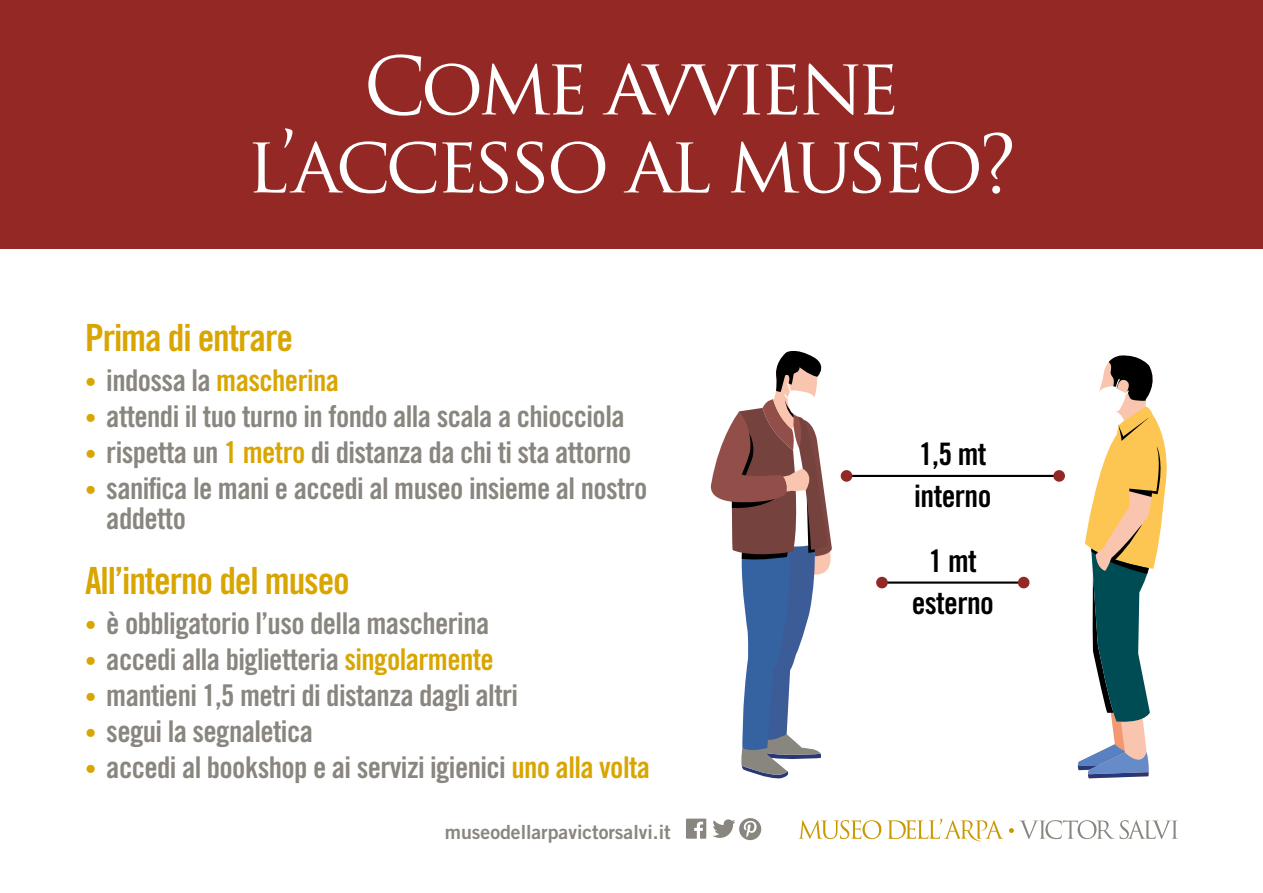
<style>
.page{position:relative;width:1263px;height:893px;background:#fff}
.page>*{position:absolute;margin:0;border:0;box-sizing:border-box;transform-origin:0 0}
.t1{font:78px/78px "Trajan Pro";letter-spacing:-.06em;color:#fff;text-align:center}
.t2{font:37.5px "Trade Gothic Bold Cond Twenty";letter-spacing:-.03em;color:#d9a500}
.t3{font:31.05px/41.8px "Trade Gothic Bold Cond Twenty";letter-spacing:-.02em;color:#000}
.t4{font:30px/30px "Trade Gothic Bold Cond Twenty";letter-spacing:-.02em;color:#89857f}
.t5{font:30px "Trade Gothic Bold Cond Twenty";letter-spacing:-.02em;color:#d9a500}
.t6{font:19.5px "Trade Gothic Bold Two";color:#89857f}
.s1{font-size:22.5px}
.s2{color:#89857f}
.s3{font-size:22.5px;color:#d9a500}
.s4{color:#d9a500}
</style>
<div class="page">
<svg style="left:686px;top:819px;width:20px;height:20px"></svg>
<svg style="left:713px;top:818px;width:48px;height:22px"></svg>
<svg style="left:1009px;top:820px;width:169px;height:19px"></svg>
<svg style="left:799px;top:820px;width:82px;height:19px"></svg>
<svg style="left:887px;top:819px;width:116px;height:22px"></svg>
<svg style="left:710px;top:350px;width:122px;height:429px"></svg>
<svg style="left:1077px;top:355px;width:90px;height:423px"></svg>
<div style="left:0;top:0;width:1263px;height:248px;background:#932825"></div>
<hr style="left:846px;top:475px;width:213px;height:2px;background:#000">
<div style="left:1053px;top:470px;width:12px;height:12px;background:#932825;border-radius:50%"></div>
<div style="left:841px;top:470px;width:11px;height:12px;background:#932825;border-radius:50%"></div>
<hr style="left:882px;top:581px;width:142px;height:3px;background:#000">
<div style="left:1018px;top:577px;width:11px;height:11px;background:#932825;border-radius:50%"></div>
<div style="left:876px;top:577px;width:12px;height:11px;background:#932825;border-radius:50%"></div>
<h1 class="t1" style="left:246px;top:46px;width:772px">COME AVVIENE<br>L’ACCESSO AL MUSEO?</h1>
<p class="t2" style="left:85px;top:315px;width:209px">Prima di entrare</p>
<p class="t5" style="left:85px;top:362px;width:256px"><span class="s1">•</span> <span class="s2">indossa la</span> mascherina</p>
<p class="t4" style="left:85px;top:401px;width:541px"><span class="s3">•</span> attendi il tuo turno in fondo alla scala a chiocciola</p>
<p class="t4" style="left:85px;top:437px;width:548px"><span class="s3">•</span> rispetta un <span class="s4">1 metro</span> di distanza da chi ti sta attorno</p>
<p class="t4" style="left:106px;top:473px;width:543px;text-indent:-21px"><span class="s3">•</span> sanifica le mani e accedi al museo insieme al nostro addetto</p>
<p class="t2" style="left:85px;top:558px;width:266px">All’interno del museo</p>
<p class="t4" style="left:85px;top:608px;width:406px"><span class="s3">•</span> è obbligatorio l’uso della mascherina</p>
<p class="t4" style="left:85px;top:644px;width:410px"><span class="s3">•</span> accedi alla biglietteria <span class="s4">singolarmente</span></p>
<p class="t4" style="left:85px;top:680px;width:435px"><span class="s3">•</span> mantieni 1,5 metri di distanza dagli altri</p>
<p class="t4" style="left:85px;top:716px;width:230px"><span class="s3">•</span> segui la segnaletica</p>
<p class="t4" style="left:85px;top:752px;width:567px"><span class="s3">•</span> accedi al bookshop e ai servizi igienici <span class="s4">uno alla volta</span></p>
<p class="t6" style="left:445px;top:820px;width:227px">museodellarpavictorsalvi.it</p>
<p class="t3" style="left:914px;top:433px;width:79px">1,5 mt interno</p>
<p class="t3" style="left:912px;top:539px;width:84px;text-align:center">1 mt esterno</p>
</div>
